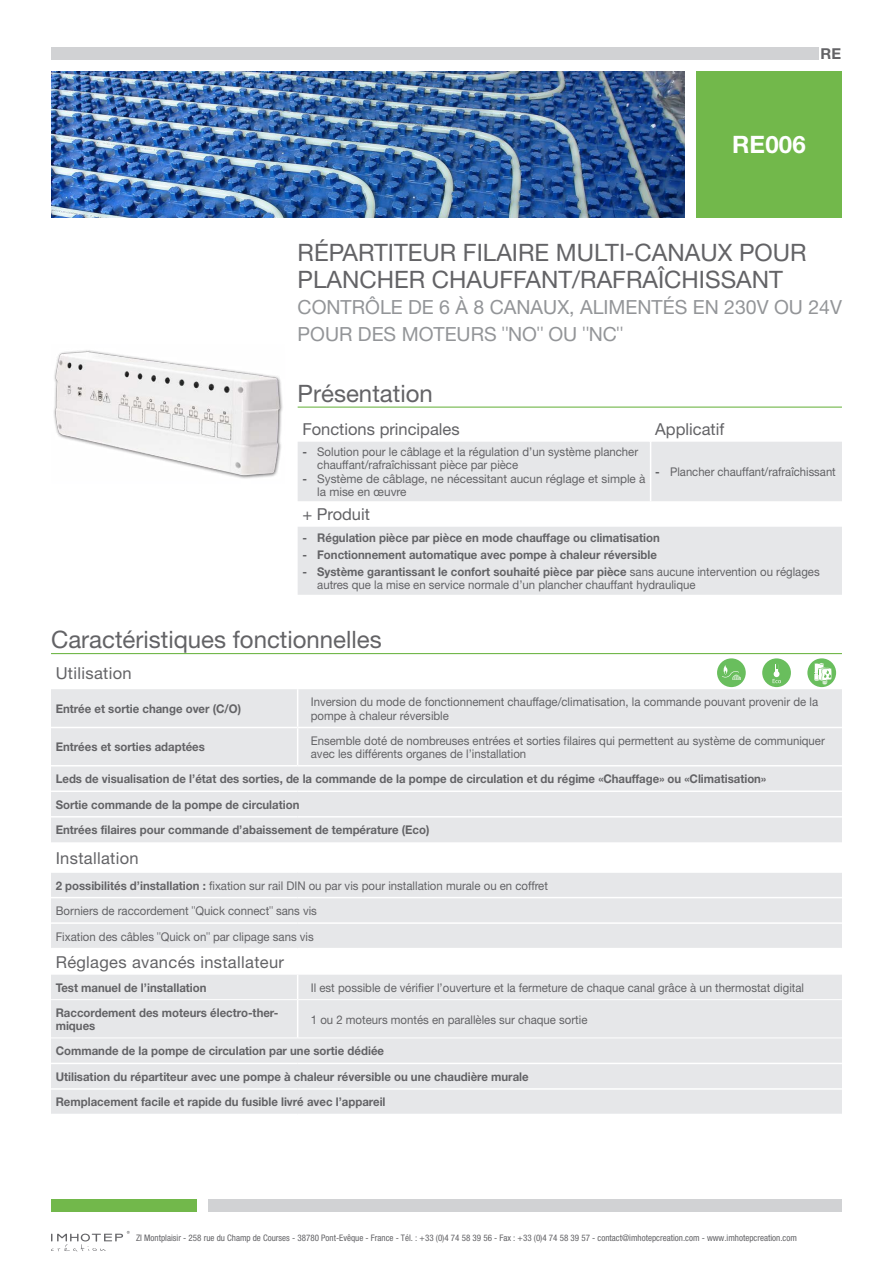
<style>
.page{position:relative;width:893px;height:1263px;background:#fff}
.page>*{position:absolute;margin:0;border:0;box-sizing:border-box;transform-origin:0 0}
.t1{font:24px/26.4px "Helvetica Neue";color:#636366}
.t2{font:700 24px "Helvetica Neue";letter-spacing:.01em;color:#fff}
.t3{font:19.5px/26.4px "Helvetica Neue";color:#939598}
.t4{font:16.5px "Helvetica Neue";letter-spacing:.02em;color:#636366}
.t5{font:16.5px "Helvetica Neue";color:#636366}
.t6{font:700 15px "Helvetica Neue";color:#636366}
.t7{font:12px/13.5px "Helvetica Neue";color:#636366;scale:.95 1}
.t8{font:700 12px/13.5px "Helvetica Neue";color:#636366;scale:.95 1}
.t9{font:12px/13.5px "Helvetica Neue";color:#636366}
.t10{font:12px "Helvetica Neue";color:#636366;scale:.94 1}
.t11{font:condensed 9px "Helvetica Neue";color:#636366}
.s1{font-family:"Century Gothic"}
.s2{font-weight:700}
</style>
<div class="page">
<div style="left:696px;top:71px;width:146px;height:146px;background:#72b84b"></div>
<div style="left:51px;top:1199px;width:146px;height:13px;background:#72b84b"></div>
<div style="left:208px;top:1199px;width:634px;height:13px;background:#d1d2d4"></div>
<div style="left:51px;top:47px;width:791px;height:13px;background:#d1d2d4"></div>
<svg style="left:51px;top:1231px;width:79px;height:20px"></svg>
<img style="left:51px;top:71px;width:634px;height:146px">
<div style="left:820px;top:47px;width:22px;height:13px;background:#fff"></div>
<hr style="left:298px;top:406px;width:544px;height:2px;background:#72b84b">
<svg style="left:298px;top:442px;width:544px;height:153px;fill:#e6e7e9"></svg>
<hr style="left:650px;top:442px;width:1px;height:59px;background:#fff">
<hr style="left:51px;top:653px;width:791px;height:1px;background:#72b84b">
<svg style="left:51px;top:689px;width:791px;height:425px;fill:#e6e7e9"></svg>
<hr style="left:51px;top:765px;width:247px;height:1px;background:#fff">
<hr style="left:298px;top:765px;width:544px;height:1px;background:#fff">
<hr style="left:51px;top:790px;width:247px;height:2px;background:#fff">
<hr style="left:298px;top:790px;width:544px;height:2px;background:#fff">
<hr style="left:51px;top:816px;width:247px;height:1px;background:#fff">
<hr style="left:298px;top:816px;width:544px;height:1px;background:#fff">
<hr style="left:297px;top:689px;width:1px;height:38px;background:#fff">
<hr style="left:297px;top:728px;width:1px;height:37px;background:#fff">
<svg style="left:297px;top:975px;width:1px;height:24px"></svg>
<hr style="left:297px;top:1000px;width:1px;height:37px;background:#fff">
<hr style="left:51px;top:727px;width:247px;height:1px;background:#fff">
<hr style="left:298px;top:727px;width:544px;height:1px;background:#fff">
<hr style="left:51px;top:948px;width:247px;height:1px;background:#fff">
<hr style="left:298px;top:948px;width:544px;height:1px;background:#fff">
<hr style="left:51px;top:1063px;width:247px;height:1px;background:#fff">
<hr style="left:298px;top:1063px;width:544px;height:1px;background:#fff">
<hr style="left:51px;top:1088px;width:247px;height:2px;background:#fff">
<hr style="left:298px;top:1088px;width:544px;height:2px;background:#fff">
<hr style="left:51px;top:897px;width:247px;height:1px;background:#fff">
<hr style="left:298px;top:897px;width:544px;height:1px;background:#fff">
<hr style="left:51px;top:922px;width:247px;height:2px;background:#fff">
<hr style="left:298px;top:922px;width:544px;height:2px;background:#fff">
<hr style="left:51px;top:871px;width:247px;height:2px;background:#fff">
<hr style="left:298px;top:871px;width:544px;height:2px;background:#fff">
<hr style="left:51px;top:974px;width:247px;height:1px;background:#fff">
<hr style="left:298px;top:974px;width:544px;height:1px;background:#fff">
<hr style="left:51px;top:999px;width:247px;height:1px;background:#fff">
<hr style="left:298px;top:999px;width:544px;height:1px;background:#fff">
<hr style="left:51px;top:1037px;width:247px;height:1px;background:#fff">
<hr style="left:298px;top:1037px;width:544px;height:1px;background:#fff">
<svg style="left:807px;top:658px;width:29px;height:29px"></svg>
<svg style="left:809px;top:660px;width:25px;height:25px"></svg>
<svg style="left:762px;top:658px;width:29px;height:29px"></svg>
<svg style="left:764px;top:660px;width:25px;height:25px"></svg>
<div style="left:717px;top:658px;width:29px;height:29px;background:#69be5d;border-radius:50%"></div>
<svg style="left:722px;top:665px;width:19px;height:15px"></svg>
<img style="left:53px;top:350px;width:230px;height:129px">
<p class="t6" style="left:820px;top:45px;width:22px">RE</p>
<p class="t2" style="left:732px;top:130px;width:75px">RE006</p>
<p class="t1" style="left:298px;top:239px;width:510px">RÉPARTITEUR FILAIRE MULTI-CANAUX POUR<br>PLANCHER CHAUFFANT/RAFRAÎCHISSANT</p>
<p class="t3" style="left:298px;top:294px;width:546px">CONTRÔLE DE 6 À 8 CANAUX, ALIMENTÉS EN 230V OU 24V<br>POUR DES MOTEURS <span class="s1">"</span>NO<span class="s1">"</span> OU <span class="s1">"</span>NC<span class="s1">"</span></p>
<p class="t1" style="left:298px;top:379px;width:137px">Présentation</p>
<p class="t5" style="left:302px;top:420px;width:159px">Fonctions principales</p>
<p class="t5" style="left:655px;top:420px;width:71px">Applicatif</p>
<p class="t7" style="left:317px;top:445px;width:339px;text-indent:-15px"><span class="s2">-</span> Solution pour le câblage et la régulation d’un système plancher chauffant/rafraîchissant pièce par pièce</p>
<p class="t9" style="left:317px;top:472px;width:330px;text-indent:-15px"><span class="s2">-</span> Système de câblage, ne nécessitant aucun réglage et simple à la mise en œuvre</p>
<p class="t10" style="left:655px;top:465px;width:194px"><span class="s2">-</span> Plancher chauffant/rafraîchissant</p>
<p class="t5" style="left:302px;top:505px;width:69px">+ Produit</p>
<p class="t8" style="left:302px;top:531px;width:378px">- Régulation pièce par pièce en mode chauffage ou climatisation</p>
<p class="t8" style="left:302px;top:548px;width:375px">- Fonctionnement automatique avec pompe à chaleur réversible</p>
<p class="t7" style="left:317px;top:565px;width:530px;line-height:12.8px;text-indent:-15px"><span class="s2">- Système garantissant le confort souhaité pièce par pièce</span> sans aucune intervention ou réglages autres que la mise en service normale d’un plancher chauffant hydraulique</p>
<p class="t1" style="left:51px;top:626px;width:332px">Caractéristiques fonctionnelles</p>
<p class="t4" style="left:56px;top:663px;width:78px">Utilisation</p>
<p class="t8" style="left:56px;top:702px;width:197px">Entrée et sortie change over (C/O)</p>
<p class="t7" style="left:311px;top:695px;width:535px">Inversion du mode de fonctionnement chauffage/climatisation, la commande pouvant provenir de la pompe à chaleur réversible</p>
<p class="t8" style="left:56px;top:740px;width:159px">Entrées et sorties adaptées</p>
<p class="t7" style="left:311px;top:733px;width:543px">Ensemble doté de nombreuses entrées et sorties filaires qui permettent au système de communiquer avec les différents organes de l’installation</p>
<p class="t8" style="left:56px;top:772px;width:749px">Leds de visualisation de l’état des sorties, de la commande de la pompe de circulation et du régime «Chauffage» ou «Climatisation»</p>
<p class="t8" style="left:56px;top:797px;width:258px">Sortie commande de la pompe de circulation</p>
<p class="t8" style="left:56px;top:823px;width:395px">Entrées filaires pour commande d’abaissement de température (Eco)</p>
<p class="t4" style="left:56px;top:848px;width:85px">Installation</p>
<p class="t7" style="left:56px;top:878px;width:520px"><span class="s2">2 possibilités d’installation :</span> fixation sur rail DIN ou par vis pour installation murale ou en coffret</p>
<p class="t7" style="left:56px;top:904px;width:277px">Borniers de raccordement <span class="s1">"</span>Quick connect<span class="s1">"</span> sans vis</p>
<p class="t7" style="left:56px;top:929px;width:273px">Fixation des câbles <span class="s1">"</span>Quick on<span class="s1">"</span> par clipage sans vis</p>
<p class="t4" style="left:56px;top:952px;width:230px">Réglages avancés installateur</p>
<p class="t8" style="left:56px;top:980px;width:160px">Test manuel de l’installation</p>
<p class="t7" style="left:311px;top:980px;width:521px">Il est possible de vérifier l’ouverture et la fermeture de chaque canal grâce à un thermostat digital</p>
<p class="t8" style="left:56px;top:1005px;width:236px">Raccordement des moteurs électro-ther&shy;miques</p>
<p class="t7" style="left:311px;top:1012px;width:293px">1 ou 2 moteurs montés en parallèles sur chaque sortie</p>
<p class="t8" style="left:56px;top:1044px;width:347px">Commande de la pompe de circulation par une sortie dédiée</p>
<p class="t8" style="left:56px;top:1069px;width:499px">Utilisation du répartiteur avec une pompe à chaleur réversible ou une chaudière murale</p>
<p class="t8" style="left:56px;top:1095px;width:349px">Remplacement facile et rapide du fusible livré avec l’appareil</p>
<p class="t11" style="left:136px;top:1233px;width:662px">ZI Montplaisir - 258 rue du Champ de Courses - 38780 Pont-Evêque - France - Tél. : +33 (0)4 74 58 39 56 - Fax : +33 (0)4 74 58 39 57 - contact@imhotepcreation.com - www.imhotepcreation.com</p>
</div>
